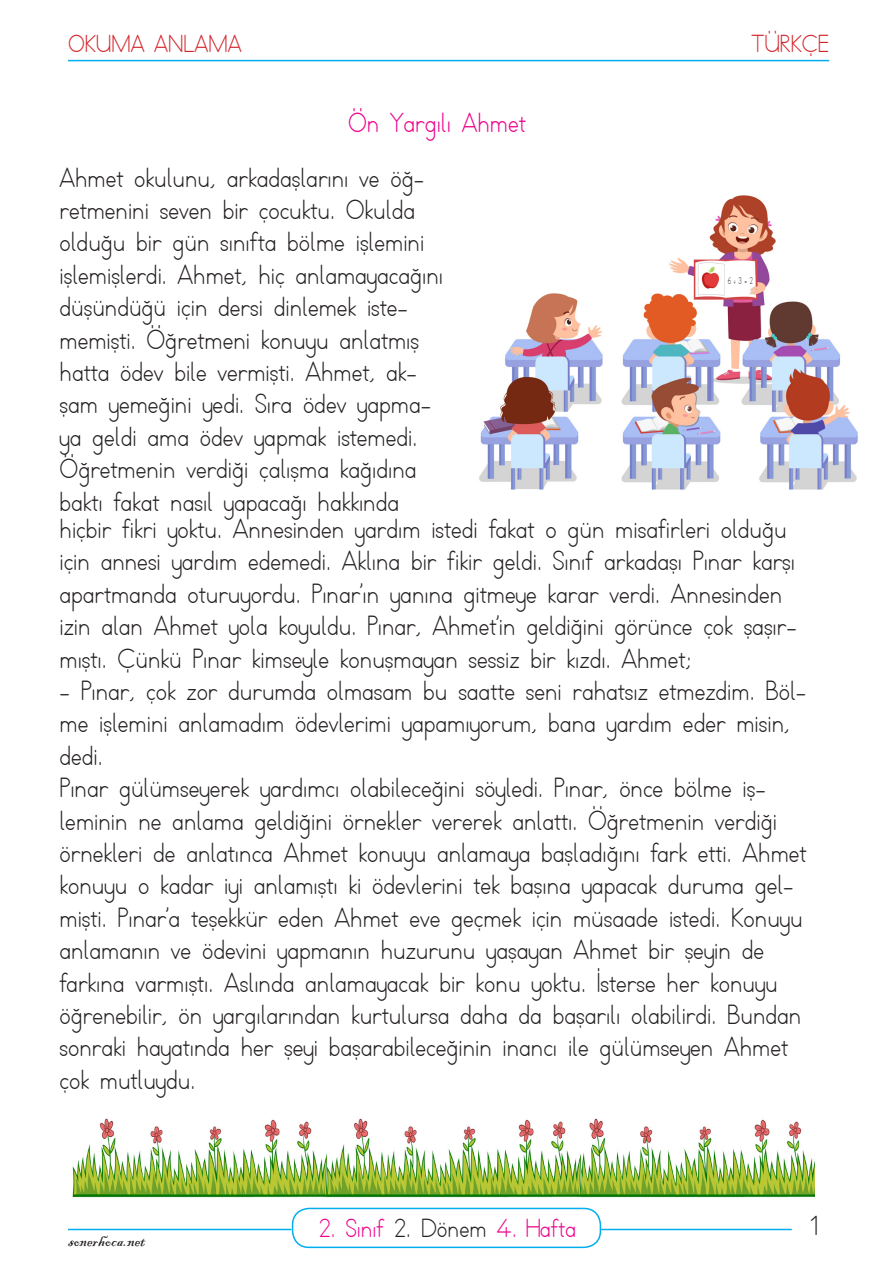
<style>
.page{position:relative;width:893px;height:1263px;background:#fff}
.page>*{position:absolute;margin:0;border:0;box-sizing:border-box;transform-origin:0 0}
.t1{font:27px/32.4px "TTKB Dik Temel Abece";color:#231f20}
.t2{font:27px "TTKB Dik Temel Abece";color:#ed028c}
.t3{font:25.5px "TTKB Dik Temel Abece";color:#ed028c}
.t4{font:24px "TTKB Dik Temel Abece";color:#d1232a}
.t5{font:18px "Blackadder ITC";color:#231f20}
.t6{font:9.6px "TTKB Dik Temel Abece";color:#231f20;scale:.69 1}
.s1{color:#231f20}
</style>
<div class="page">
<hr style="left:68px;top:60px;width:761px;height:1px;background:#00aeef">
<hr style="left:68px;top:1229px;width:223px;height:1px;background:#00aeef">
<div style="left:292px;top:1208px;width:309px;height:40px;border:2px solid #00aeef;border-radius:17px"></div>
<hr style="left:601px;top:1229px;width:191px;height:1px;background:#00aeef">
<img style="left:479px;top:195px;width:379px;height:295px">
<svg style="left:727px;top:265px;width:24px;height:28px"></svg>
<img style="left:72px;top:1118px;width:255px;height:80px">
<img style="left:327px;top:1118px;width:254px;height:80px">
<img style="left:581px;top:1118px;width:234px;height:80px">
<p class="t4" style="left:68px;top:30px;width:175px">OKUMA ANLAMA</p>
<p class="t4" style="left:752px;top:30px;width:79px">TÜRKÇE</p>
<p class="t2" style="left:348px;top:106px;width:179px">Ön Yargılı Ahmet</p>
<p class="t1" style="left:60px;top:162px;width:385px">Ahmet okulunu, arkadaşlarını ve öğ&shy;retmenini seven bir çocuktu. Okulda olduğu bir gün sınıfta bölme işlemini işlemişlerdi. Ahmet, hiç anlamayacağını düşündüğü için dersi dinlemek iste&shy;memişti. Öğretmeni konuyu anlatmış hatta ödev bile vermişti. Ahmet, ak&shy;şam yemeğini yedi. Sıra ödev yapma&shy;ya geldi ama ödev yapmak istemedi.<br>Öğretmenin verdiği çalışma kağıdına baktı fakat nasıl yapacağı hakkında</p>
<p class="t1" style="left:60px;top:513px;width:739px">hiçbir fikri yoktu. Annesinden yardım istedi fakat o gün misafirleri olduğu için annesi yardım edemedi. Aklına bir fikir geldi. Sınıf arkadaşı Pınar karşı apartmanda oturuyordu. Pınar’ın yanına gitmeye karar verdi. Annesinden izin alan Ahmet yola koyuldu. Pınar, Ahmet’in geldiğini görünce çok şaşır&shy;mıştı. Çünkü Pınar kimseyle konuşmayan sessiz bir kızdı. Ahmet;</p>
<p class="t1" style="left:60px;top:675px;width:748px">- Pınar, çok zor durumda olmasam bu saatte seni rahatsız etmezdim. Böl&shy;me işlemini anlamadım ödevlerimi yapamıyorum, bana yardım eder misin, dedi.</p>
<p class="t1" style="left:60px;top:772px;width:749px">Pınar gülümseyerek yardımcı olabileceğini söyledi. Pınar, önce bölme iş&shy;leminin ne anlama geldiğini örnekler vererek anlattı. Öğretmenin verdiği örnekleri de anlatınca Ahmet konuyu anlamaya başladığını fark etti. Ahmet konuyu o kadar iyi anlamıştı ki ödevlerini tek başına yapacak duruma gel&shy;mişti. Pınar’a teşekkür eden Ahmet eve geçmek için müsaade istedi. Konuyu anlamanın ve ödevini yapmanın huzurunu yaşayan Ahmet bir şeyin de farkına varmıştı. Aslında anlamayacak bir konu yoktu. İsterse her konuyu öğrenebilir, ön yargılarından kurtulursa daha da başarılı olabilirdi. Bundan sonraki hayatında her şeyi başarabileceğinin inancı ile gülümseyen Ahmet çok mutluydu.</p>
<p class="t6" style="left:728px;top:275px;width:38px">6 ÷ 3 = 2</p>
<p class="t5" style="left:68px;top:1229px;width:79px">sonerhoca.net</p>
<p class="t3" style="left:319px;top:1212px;width:259px">2. Sınıf <span class="s1">2. Dönem</span> 4. Hafta</p>
<p class="t1" style="left:810px;top:1210px;width:10px">1</p>
</div>
